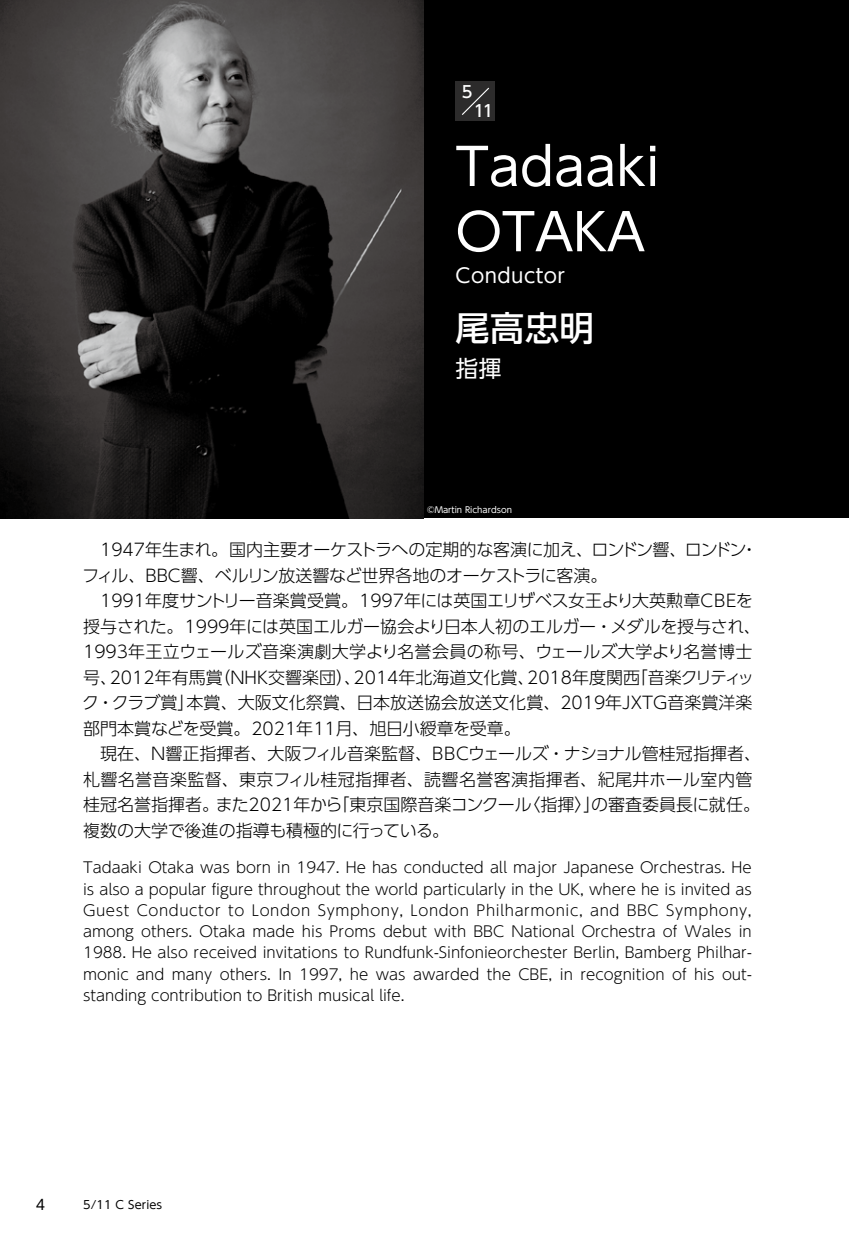
<style>
.page{position:relative;width:849px;height:1246px;background:#fff}
.page>*{position:absolute;margin:0;border:0;box-sizing:border-box;transform-origin:0 0}
.t1{font:51px/65.2px "UD Shin Go Pr 6 N";color:#fff}
.t2{font:500 34px "UD Shin Go Pr 6 N";color:#fff}
.t3{font:22.6px "UD Shin Go Pr 6 N";color:#fff}
.t4{font:19.8px "UD Shin Go Pr 6 N";letter-spacing:.025em;color:#fff}
.t5{font:300 17px/25.6px "UD Shin Go Pr 6 N";color:#000}
.t6{font:300 17px/25.6px "UD Shin Go Pr 6 N";letter-spacing:-.03em;color:#000}
.t7{font:500 16.2px "UD Shin Go Pr 6 N";color:#fff}
.t8{font:300 14.8px/21.2px "UD Shin Go Pr 6 N";color:#000;text-align:justify}
.t9{font:14.2px "UD Shin Go Pr 6 N";color:#000}
.t10{font:11.4px "UD Shin Go Pr 6 N";letter-spacing:.01em;color:#000}
.t11{font:8.6px "UD Shin Go Pr 6 N";color:#fff}
</style>
<div class="page">
<div style="left:423px;top:0;width:425px;height:518px;background:#000"></div>
<img style="left:0;top:0;width:423px;height:518px">
<div style="left:455px;top:81px;width:40px;height:40px;background:#2c2b2b"></div>
<svg style="left:462px;top:87px;width:27px;height:28px"></svg>
<p class="t7" style="left:462px;top:79px;width:12px">5</p>
<p class="t7" style="left:474px;top:98px;width:21px">11</p>
<h1 class="t1" style="left:455px;top:132px;width:205px">Tadaaki<br>OTAKA</h1>
<h3 class="t4" style="left:455px;top:260px;width:111px">Conductor</h3>
<h2 class="t2" style="left:455px;top:300px;width:140px">尾高忠明</h2>
<h3 class="t3" style="left:455px;top:349px;width:47px">指揮</h3>
<p class="t11" style="left:427px;top:502px;width:86px">©Martin Richardson</p>
<p class="t6" style="left:82px;top:536px;width:677px;text-indent:18px">1947年生まれ。国内主要オーケストラへの定期的な客演に加え、ロンドン響、ロンドン・フィル、BBC響、ベルリン放送響など世界各地のオーケストラに客演。</p>
<p class="t5" style="left:82px;top:587px;width:680px;text-indent:18px">1991年度サントリー音楽賞受賞。1997年には英国エリザベス女王より大英勲章CBEを授与された。1999年には英国エルガー協会より日本人初のエルガー・メダルを授与され、1993年王立ウェールズ音楽演劇大学より名誉会員の称号、ウェールズ大学より名誉博士号、2012年有馬賞（NHK交響楽団）、2014年北海道文化賞、2018年度関西「音楽クリティック・クラブ賞」本賞、大阪文化祭賞、日本放送協会放送文化賞、2019年JXTG音楽賞洋楽部門本賞などを受賞。2021年11月、旭日小綬章を受章。</p>
<p class="t5" style="left:83px;top:740px;width:679px;text-indent:17px">現在、N響正指揮者、大阪フィル音楽監督、BBCウェールズ・ナショナル管桂冠指揮者、札響名誉音楽監督、東京フィル桂冠指揮者、読響名誉客演指揮者、紀尾井ホール室内管桂冠名誉指揮者。また2021年から「東京国際音楽コンクール〈指揮〉」の審査委員長に就任。複数の大学で後進の指導も積極的に行っている。</p>
<p class="t8" style="left:83px;top:856px;width:670px">Tadaaki Otaka was born in 1947. He has conducted all major Japanese Orchestras. He is also a popular figure throughout the world particularly in the UK, where he is invited as Guest Conductor to London Symphony, London Philharmonic, and BBC Symphony, among others. Otaka made his Proms debut with BBC National Orchestra of Wales in 1988. He also received invitations to Rundfunk-Sinfonieorchester Berlin, Bamberg Philhar&shy;monic and many others. In 1997, he was awarded the CBE, in recognition of his out&shy;standing contribution to British musical life.</p>
<p class="t9" style="left:36px;top:1192px;width:11px">4</p>
<p class="t10" style="left:83px;top:1195px;width:81px">5/11 C Series</p>
</div>
